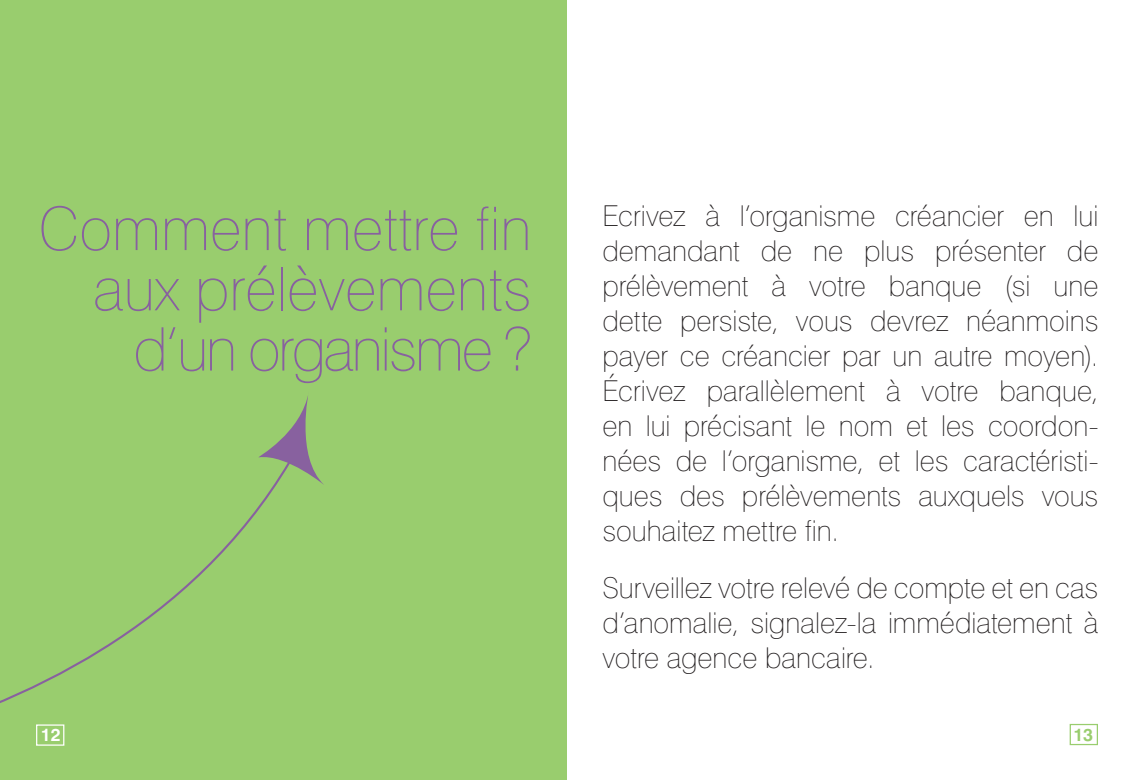
<style>
.page{position:relative;width:1134px;height:780px;background:#fff}
.page>*{position:absolute;margin:0;border:0;box-sizing:border-box;transform-origin:0 0}
.t1{font:100 60.25px/60.2px "Swiss 721 BT";color:#88619f;text-align:right}
.t2{font:100 60.25px "Swiss 721 BT";letter-spacing:-.04em;color:#88619f}
.t3{font:100 28.75px/35px "Swiss 721 BT";color:#231f20;text-align:justify}
.t4{font:700 17.5px "Swiss 721 BT";color:#99cd6e}
.t5{font:700 17.5px "Swiss 721 BT";color:#fff}
</style>
<div class="page">
<div style="left:1070px;top:723px;width:28px;height:22px;border:1px solid #99cd6e"></div>
<div style="left:0;top:0;width:567px;height:780px;background:#99cd6e"></div>
<svg style="left:258px;top:396px;width:66px;height:89px"></svg>
<svg style="left:0;top:458px;width:293px;height:288px"></svg>
<div style="left:36px;top:724px;width:28px;height:21px;border:1px solid #fff"></div>
<p class="t1" style="left:38px;top:198px;width:495px">Comment mettre fin aux prélèvements</p>
<p class="t2" style="left:133px;top:312px;width:400px">d’un organisme ?</p>
<p class="t5" style="left:41px;top:724px;width:21px">12</p>
<p class="t3" style="left:602px;top:198px;width:498px">Ecrivez à l’organisme créancier en lui demandant de ne plus présenter de prélèvement à votre banque (si une dette persiste, vous devrez néanmoins payer ce créancier par un autre moyen).<br>Écrivez parallèlement à votre banque, en lui précisant le nom et les coordon&shy;nées de l’organisme, et les caractéristi&shy;ques des prélèvements auxquels vous souhaitez mettre fin.</p>
<p class="t3" style="left:602px;top:569px;width:497px">Surveillez votre relevé de compte et en cas d’anomalie, signalez-la immédiatement à votre agence bancaire.</p>
<p class="t4" style="left:1073px;top:724px;width:20px">13</p>
</div>
